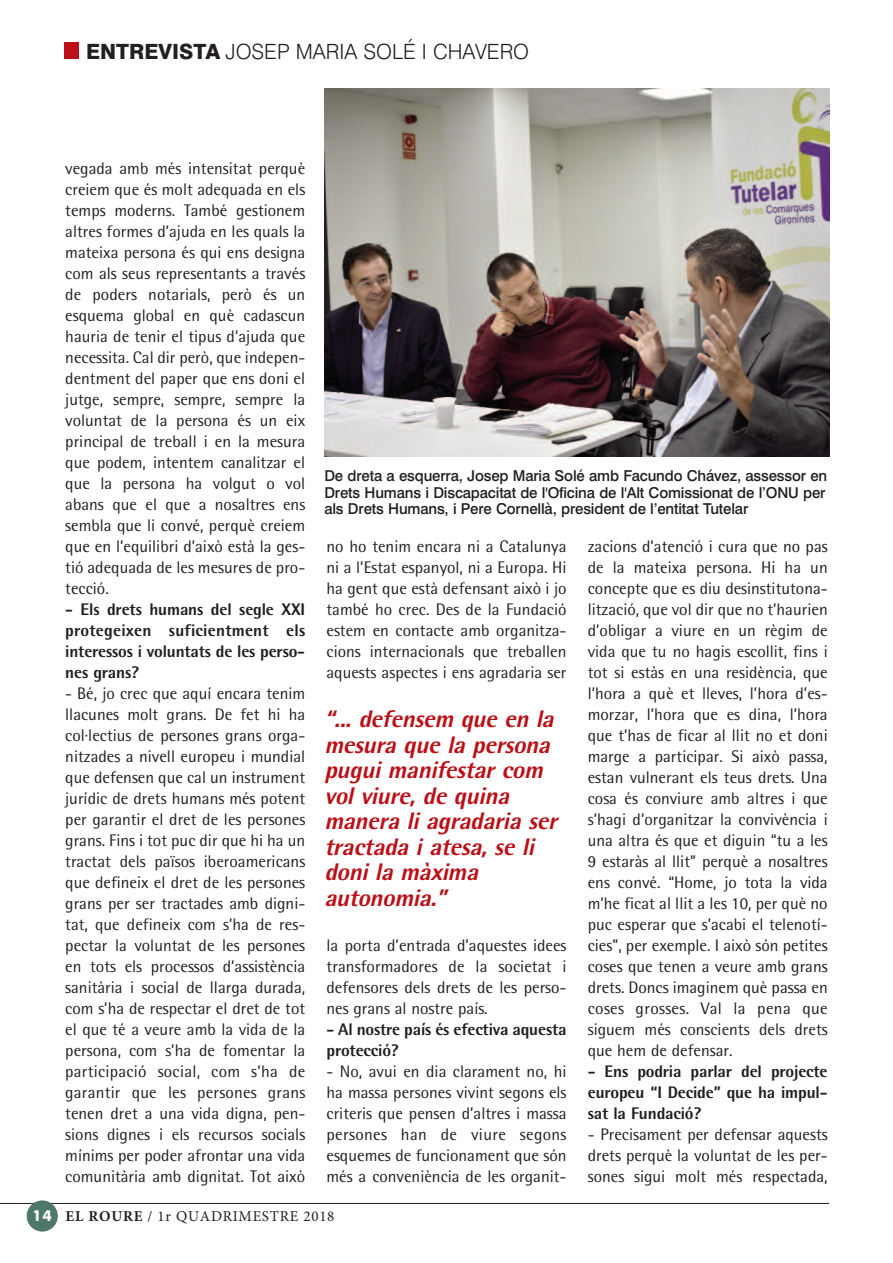
<style>
.page{position:relative;width:893px;height:1263px;background:#fff}
.page>*{position:absolute;margin:0;border:0;box-sizing:border-box;transform-origin:0 0}
.t1{font:italic 800 24px/25.5px "Rotis Semi Sans Std";color:#bb1018}
.t2{font:300 21px "Swiss 721 BT";color:#231f20}
.t3{font:16.8px/21px "Rotis Semi Sans Std";color:#231f20;text-align:justify}
.t4{font:800 16.8px/21px "Rotis Semi Sans Std";letter-spacing:-.01em;color:#231f20;text-align:justify}
.t5{font:500 15px/16.5px "Swiss 721 BT";letter-spacing:-.01em;color:#231f20}
.t6{font:15px "Minion Pro";letter-spacing:.05em;color:#231f20}
.t7{font:700 15px "Futura BT";color:#fff}
.s1{font-weight:800}
.s2{font-weight:700}
</style>
<div class="page">
<hr style="left:0;top:1203px;width:829px;height:1px;background:#231f20">
<div style="left:27px;top:1200px;width:31px;height:31px;background:#4e7969;border-radius:50%"></div>
<div style="left:64px;top:43px;width:15px;height:16px;background:#bb1018"></div>
<img style="left:324px;top:88px;width:505px;height:369px">
<p class="t2" style="left:86px;top:39px;width:445px"><span class="s1">ENTREVISTA</span> JOSEP MARIA SOLÉ I CHAVERO</p>
<p class="t7" style="left:33px;top:1207px;width:21px">14</p>
<p class="t3" style="left:65px;top:160px;width:241px">vegada amb més intensitat perquè creiem que és molt adequada en els temps moderns. També gestionem altres formes d’ajuda en les quals la mateixa persona és qui ens designa com als seus representants a través de poders notarials, però és un esquema global en què cadascun hauria de tenir el tipus d’ajuda que necessita. Cal dir però, que indepen&shy;dentment del paper que ens doni el jutge, sempre, sempre, sempre la voluntat de la persona és un eix principal de treball i en la mesura que podem, intentem canalitzar el que la persona ha volgut o vol abans que el que a nosaltres ens sembla que li convé, perquè creiem que en l’equilibri d’això està la ges&shy;tió adequada de les mesures de pro&shy;tecció.</p>
<p class="t4" style="left:65px;top:601px;width:241px">- Els drets humans del segle XXI protegeixen suficientment els interessos i voluntats de les perso&shy;nes grans?</p>
<p class="t3" style="left:65px;top:685px;width:241px">- Bé, jo crec que aquí encara tenim llacunes molt grans. De fet hi ha col·lectius de persones grans orga&shy;nitzades a nivell europeu i mundial que defensen que cal un instrument jurídic de drets humans més potent per garantir el dret de les persones grans. Fins i tot puc dir que hi ha un tractat dels països iberoamericans que defineix el dret de les persones grans per ser tractades amb digni&shy;tat, que defineix com s’ha de res&shy;pectar la voluntat de les persones en tots els processos d’assistència sanitària i social de llarga durada, com s’ha de respectar el dret de tot el que té a veure amb la vida de la persona, com s’ha de fomentar la participació social, com s’ha de garantir que les persones grans tenen dret a una vida digna, pen&shy;sions dignes i els recursos socials mínims per poder afrontar una vida comunitària amb dignitat. Tot això</p>
<p class="t5" style="left:324px;top:468px;width:504px">De dreta a esquerra, Josep Maria Solé amb Facundo Chávez, assessor en<br>Drets Humans i Discapacitat de l'Oficina de l'Alt Comissionat de l’ONU per als Drets Humans, i Pere Cornellà, president de l’entitat Tutelar</p>
<p class="t3" style="left:326px;top:538px;width:241px">no ho tenim encara ni a Catalunya ni a l’Estat espanyol, ni a Europa. Hi ha gent que està defensant això i jo també ho crec. Des de la Fundació estem en contacte amb organitza&shy;cions internacionals que treballen aquests aspectes i ens agradaria ser</p>
<h1 class="t1" style="left:324px;top:709px;width:239px">“... defensem que en la mesura que la persona pugui manifestar com vol viure, de quina manera li agradaria ser tractada i atesa, se li doni la màxima autonomia.”</h1>
<p class="t3" style="left:326px;top:937px;width:241px">la porta d’entrada d’aquestes idees transformadores de la societat i defensores dels drets de les perso&shy;nes grans al nostre país.</p>
<p class="t4" style="left:327px;top:1021px;width:241px">- Al nostre país és efectiva aquesta protecció?</p>
<p class="t3" style="left:326px;top:1063px;width:241px">- No, avui en dia clarament no, hi ha massa persones vivint segons els criteris que pensen d’altres i massa persones han de viure segons esquemes de funcionament que són més a conveniència de les organit-</p>
<p class="t3" style="left:588px;top:538px;width:241px">zacions d’atenció i cura que no pas de la mateixa persona. Hi ha un concepte que es diu desinstitutona&shy;lització, que vol dir que no t’haurien d’obligar a viure en un règim de vida que tu no hagis escollit, fins i tot si estàs en una residència, que l’hora a què et lleves, l’hora d’es&shy;morzar, l’hora que es dina, l’hora que t’has de ficar al llit no et doni marge a participar. Si això passa, estan vulnerant els teus drets. Una cosa és conviure amb altres i que s’hagi d’organitzar la convivència i una altra és que et diguin “tu a les 9 estaràs al llit” perquè a nosaltres ens convé. “Home, jo tota la vida m’he ficat al llit a les 10, per què no puc esperar que s’acabi el telenotí&shy;cies”, per exemple. I això són petites coses que tenen a veure amb grans drets. Doncs imaginem què passa en coses grosses. Val la pena que siguem més conscients dels drets que hem de defensar.</p>
<p class="t4" style="left:588px;top:1063px;width:241px">- Ens podria parlar del projecte europeu “I Decide” que ha impul&shy;sat la Fundació?</p>
<p class="t3" style="left:588px;top:1126px;width:241px">- Precisament per defensar aquests drets perquè la voluntat de les per&shy;sones sigui molt més respectada,</p>
<p class="t6" style="left:66px;top:1210px;width:270px"><span class="s2">EL ROURE</span> / 1r QUADRIMESTRE 2018</p>
</div>
